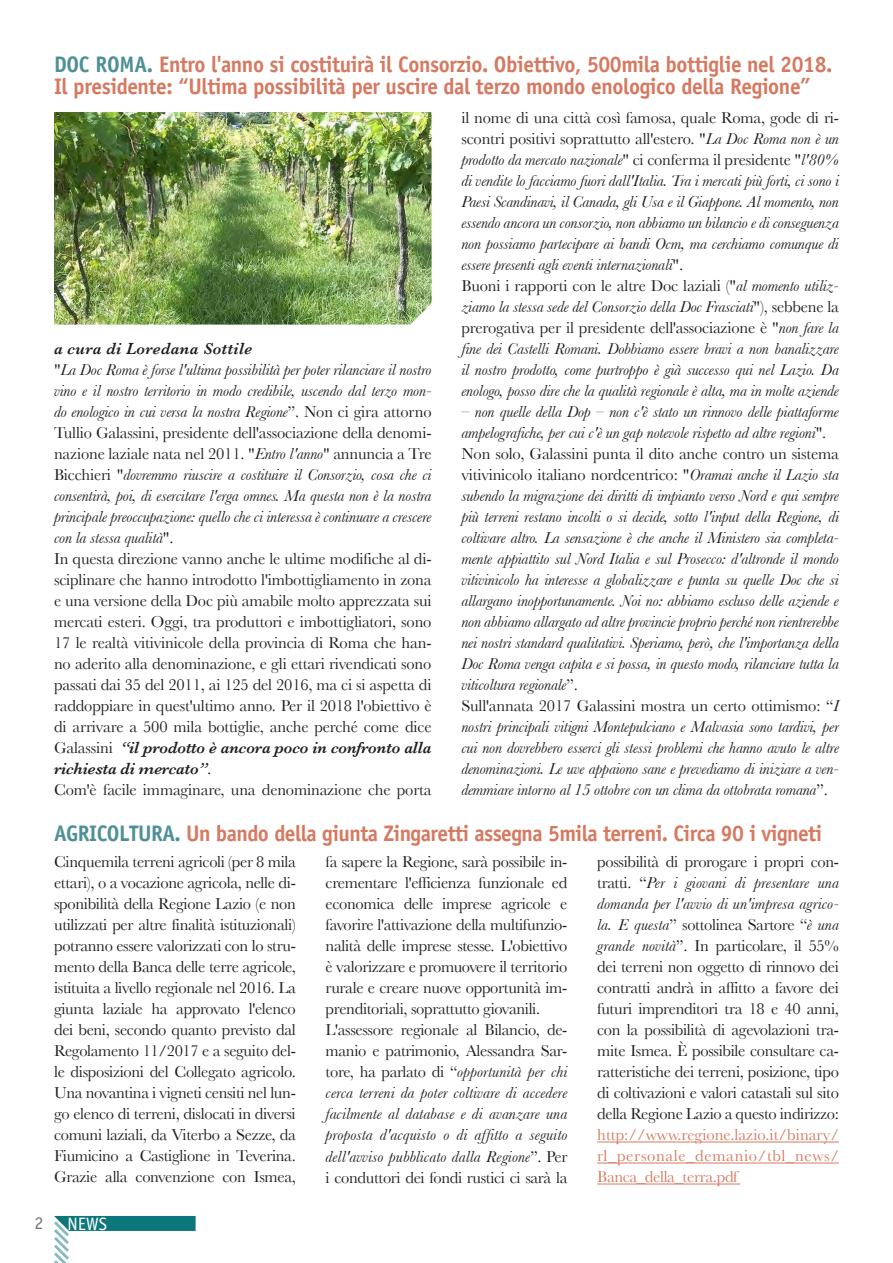
<style>
.page{position:relative;width:893px;height:1263px;background:#fff}
.page>*{position:absolute;margin:0;border:0;box-sizing:border-box;transform-origin:0 0}
.news{font:700 22.5px "Officina Sans Std";letter-spacing:-.02em;color:#d67961;scale:.95 1}
.t1{font:18px "Officina Sans Std";color:#fff}
.t2{font:18px "Officina Sans Std";color:#76787b}
.news-2{font:italic 16.5px/21px "Baskerville";letter-spacing:-.01em;color:#231f20;text-align:justify}
.news-3{font:16.5px/21px "Baskerville";letter-spacing:-.02em;color:#231f20;text-align:justify}
.news-4{font:16.5px/21px "Baskerville";letter-spacing:.015em;color:#d67961;text-align:justify}
.news-5{font:italic 600 16.5px "Baskerville";letter-spacing:.02em;color:#231f20}
.s1{color:#4f9094}
.s2{font-style:normal}
.s3{font-weight:600;font-style:italic}
.s4{font-style:italic}
</style>
<div class="page">
<svg style="left:54px;top:1216px;width:142px;height:47px"></svg>
<hr style="left:597px;top:1141px;width:242px;height:1px;background:#d67961">
<hr style="left:597px;top:1162px;width:242px;height:1px;background:#d67961">
<hr style="left:597px;top:1183px;width:143px;height:1px;background:#d67961">
<img style="left:54px;top:112px;width:378px;height:213px">
<p class="news" style="left:54px;top:50px;width:821px"><span class="s1">DOC ROMA.</span> Entro l'anno si costituirà il Consorzio. Obiettivo, 500mila bottiglie nel 2018.</p>
<p class="news" style="left:54px;top:72px;width:798px">Il presidente: “Ultima possibilità per uscire dal terzo mondo enologico della Regione”</p>
<p class="news-5" style="left:54px;top:339px;width:200px">a cura di Loredana Sottile</p>
<p class="news-2" style="left:54px;top:359px;width:379px"><span class="s2">"</span>La Doc Roma è forse l'ultima possibilità per poter rilanciare il nostro vino e il nostro territorio in modo credibile, uscendo dal terzo mon&shy;do enologico in cui versa la nostra Regione<span class="s2">”. Non ci gira attorno Tullio Galassini, presidente dell'associazione della denomi&shy;nazione laziale nata nel 2011. "</span>Entro l'anno<span class="s2">" annuncia a Tre Bicchieri "</span>dovremmo riuscire a costituire il Consorzio, cosa che ci consentirà, poi, di esercitare l'erga omnes. Ma questa non è la nostra principale preoccupazione: quello che ci interessa è continuare a crescere con la stessa qualità<span class="s2">".</span></p>
<p class="news-3" style="left:54px;top:548px;width:379px">In questa direzione vanno anche le ultime modifiche al di&shy;sciplinare che hanno introdotto l'imbottigliamento in zona e una versione della Doc più amabile molto apprezzata sui mercati esteri. Oggi, tra produttori e imbottigliatori, sono 17 le realtà vitivinicole della provincia di Roma che han&shy;no aderito alla denominazione, e gli ettari rivendicati sono passati dai 35 del 2011, ai 125 del 2016, ma ci si aspetta di raddoppiare in quest'ultimo anno. Per il 2018 l'obiettivo è di arrivare a 500 mila bottiglie, anche perché come dice Galassini <span class="s3">“il prodotto è ancora poco in confronto alla richiesta di mercato”</span>.</p>
<p class="news-3" style="left:54px;top:779px;width:379px">Com'è facile immaginare, una denominazione che porta</p>
<p class="news-2" style="left:461px;top:107px;width:379px"><span class="s2">il nome di una città così famosa, quale Roma, gode di ri&shy;scontri positivi soprattutto all'estero. "</span>La Doc Roma non è un prodotto da mercato nazionale<span class="s2">" ci conferma il presidente "</span>l'80% di vendite lo facciamo fuori dall'Italia. Tra i mercati più forti, ci sono i Paesi Scandinavi, il Canada, gli Usa e il Giappone. Al momento, non essendo ancora un consorzio, non abbiamo un bilancio e di conseguenza non possiamo partecipare ai bandi Ocm, ma cerchiamo comunque di essere presenti agli eventi internazionali<span class="s2">".</span></p>
<p class="news-2" style="left:461px;top:275px;width:379px"><span class="s2">Buoni i rapporti con le altre Doc laziali ("</span>al momento utiliz&shy;ziamo la stessa sede del Consorzio della Doc Frasciati<span class="s2">"), sebbene la prerogativa per il presidente dell'associazione è "</span>non fare la fine dei Castelli Romani. Dobbiamo essere bravi a non banalizzare il nostro prodotto, come purtroppo è già successo qui nel Lazio. Da enologo, posso dire che la qualità regionale è alta, ma in molte aziende</p>
<p class="news-2" style="left:461px;top:401px;width:379px">– non quelle della Dop – non c'è stato un rinnovo delle piattaforme ampelografiche, per cui c'è un gap notevole rispetto ad altre regioni<span class="s2">".</span></p>
<p class="news-2" style="left:461px;top:443px;width:379px"><span class="s2">Non solo, Galassini punta il dito anche contro un sistema vitivinicolo italiano nordcentrico: "</span>Oramai anche il Lazio sta subendo la migrazione dei diritti di impianto verso Nord e qui sempre più terreni restano incolti o si decide, sotto l'input della Regione, di coltivare altro. La sensazione è che anche il Ministero sia completa&shy;mente appiattito sul Nord Italia e sul Prosecco: d'altronde il mondo vitivinicolo ha interesse a globalizzare e punta su quelle Doc che si allargano inopportunamente. Noi no: abbiamo escluso delle aziende e non abbiamo allargato ad altre provincie proprio perché non rientrerebbe nei nostri standard qualitativi. Speriamo, però, che l'importanza della Doc Roma venga capita e si possa, in questo modo, rilanciare tutta la viticoltura regionale<span class="s2">”.</span></p>
<p class="news-2" style="left:461px;top:695px;width:379px"><span class="s2">Sull'annata 2017 Galassini mostra un certo ottimismo: “</span>I nostri principali vitigni Montepulciano e Malvasia sono tardivi, per cui non dovrebbero esserci gli stessi problemi che hanno avuto le altre denominazioni. Le uve appaiono sane e prevediamo di iniziare a ven&shy;demmiare intorno al 15 ottobre con un clima da ottobrata romana<span class="s2">”.</span></p>
<p class="news" style="left:54px;top:819px;width:810px"><span class="s1">AGRICOLTURA.</span> Un bando della giunta Zingaretti assegna 5mila terreni. Circa 90 i vigneti</p>
<p class="news-3" style="left:54px;top:851px;width:243px">Cinquemila terreni agricoli (per 8 mila ettari), o a vocazione agricola, nelle di&shy;sponibilità della Regione Lazio (e non utilizzati per altre finalità istituzionali) potranno essere valorizzati con lo stru&shy;mento della Banca delle terre agricole, istituita a livello regionale nel 2016. La giunta laziale ha approvato l'elenco dei beni, secondo quanto previsto dal Regolamento 11/2017 e a seguito del&shy;le disposizioni del Collegato agricolo.<br>Una novantina i vigneti censiti nel lun&shy;go elenco di terreni, dislocati in diversi comuni laziali, da Viterbo a Sezze, da Fiumicino a Castiglione in Teverina.<br>Grazie alla convenzione con Ismea,</p>
<p class="news-3" style="left:326px;top:851px;width:243px">fa sapere la Regione, sarà possibile in&shy;crementare l'efficienza funzionale ed economica delle imprese agricole e favorire l'attivazione della multifunzio&shy;nalità delle imprese stesse. L'obiettivo è valorizzare e promuovere il territorio rurale e creare nuove opportunità im&shy;prenditoriali, soprattutto giovanili.</p>
<p class="news-3" style="left:597px;top:851px;width:243px">possibilità di prorogare i propri con&shy;tratti. “<span class="s4">Per i giovani di presentare una domanda per l'avvio di un'impresa agrico&shy;la. E questa</span>” sottolinea Sartore “<span class="s4">è una grande novità</span>”. In particolare, il 55% dei terreni non oggetto di rinnovo dei contratti andrà in affitto a favore dei futuri imprenditori tra 18 e 40 anni, con la possibilità di agevolazioni tra&shy;mite Ismea. È possibile consultare ca&shy;ratteristiche dei terreni, posizione, tipo di coltivazioni e valori catastali sul sito della Regione Lazio a questo indirizzo:</p>
<p class="news-4" style="left:597px;top:1124px;width:243px">http://www.regione.lazio.it/binary/ rl_personale_demanio/tbl_news/ Banca_della_terra.pdf</p>
<p class="news-2" style="left:326px;top:1019px;width:243px"><span class="s2">L'assessore regionale al Bilancio, de&shy;manio e patrimonio, Alessandra Sar&shy;tore, ha parlato di “</span>opportunità per chi cerca terreni da poter coltivare di accedere facilmente al database e di avanzare una proposta d'acquisto o di affitto a seguito dell'avviso pubblicato dalla Regione<span class="s2">”. Per i conduttori dei fondi rustici ci sarà la</span></p>
<p class="t2" style="left:34px;top:1212px;width:10px">2</p>
<p class="t1" style="left:67px;top:1213px;width:41px">NEWS</p>
</div>
